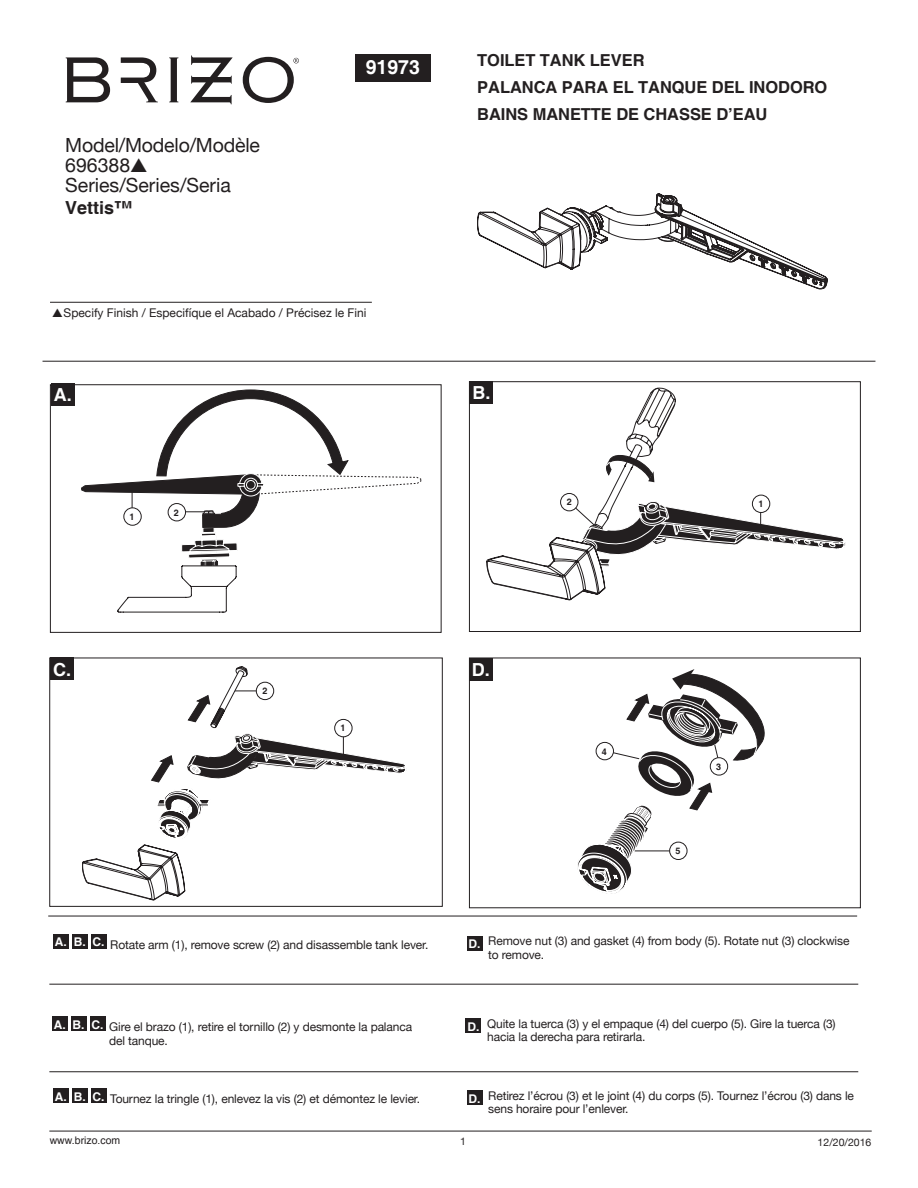
<style>
.page{position:relative;width:918px;height:1188px;background:#fff}
.page>*{position:absolute;margin:0;border:0;box-sizing:border-box;transform-origin:0 0}
.t1{font:19.5px/20.2px "Helvetica Neue";color:#231f20}
.t2{font:700 19.5px "Helvetica";color:#fff}
.t3{font:700 18px "Helvetica";color:#fff}
.t4{font:700 18px "Helvetica";color:#231f20}
.t5{font:700 16.5px/27.3px "Helvetica";letter-spacing:-.005em;color:#231f20}
.t6{font:12px/13.5px "Helvetica Neue";letter-spacing:-.01em;color:#231f20}
.t7{font:10.5px "Helvetica";color:#231f20}
.t8{font:10.5px "Helvetica Neue";color:#231f20}
.t9{font:700 9px "Helvetica";color:#231f20}
.s1{font-family:"Helvetica";font-weight:700;color:#fff}
</style>
<div class="page">
<svg style="left:66px;top:57px;width:44px;height:45px"></svg>
<svg style="left:169px;top:57px;width:9px;height:45px"></svg>
<svg style="left:190px;top:55px;width:43px;height:49px"></svg>
<svg style="left:121px;top:57px;width:37px;height:45px"></svg>
<svg style="left:243px;top:57px;width:56px;height:46px"></svg>
<hr style="left:49px;top:1131px;width:823px;height:1px;background:#231f20">
<svg style="left:477px;top:193px;width:350px;height:96px"></svg>
<div style="left:355px;top:54px;width:76px;height:28px;background:#231f20"></div>
<hr style="left:50px;top:302px;width:322px;height:1px;background:#231f20">
<div style="left:50px;top:384px;width:392px;height:249px;border:1px solid #231f20"></div>
<div style="left:53px;top:934px;width:16px;height:15px;background:#231f20"></div>
<div style="left:72px;top:934px;width:16px;height:15px;background:#231f20"></div>
<div style="left:91px;top:934px;width:15px;height:15px;background:#231f20"></div>
<div style="left:51px;top:383px;width:24px;height:22px;background:#231f20"></div>
<svg style="left:82px;top:845px;width:103px;height:55px"></svg>
<div style="left:49px;top:658px;width:394px;height:249px;border:1px solid #231f20"></div>
<hr style="left:48px;top:916px;width:809px;height:1px;background:#231f20">
<div style="left:469px;top:381px;width:392px;height:251px;border:1px solid #231f20"></div>
<div style="left:469px;top:658px;width:392px;height:250px;border:1px solid #231f20"></div>
<div style="left:469px;top:382px;width:24px;height:22px;background:#231f20"></div>
<div style="left:50px;top:658px;width:24px;height:22px;background:#231f20"></div>
<div style="left:469px;top:658px;width:24px;height:22px;background:#231f20"></div>
<div style="left:467px;top:936px;width:15px;height:14px;background:#231f20"></div>
<hr style="left:49px;top:984px;width:809px;height:1px;background:#231f20">
<div style="left:52px;top:1016px;width:16px;height:15px;background:#231f20"></div>
<div style="left:71px;top:1016px;width:16px;height:15px;background:#231f20"></div>
<div style="left:90px;top:1016px;width:15px;height:15px;background:#231f20"></div>
<div style="left:466px;top:1018px;width:15px;height:15px;background:#231f20"></div>
<hr style="left:49px;top:1071px;width:809px;height:1px;background:#231f20">
<div style="left:53px;top:1088px;width:16px;height:15px;background:#231f20"></div>
<div style="left:72px;top:1088px;width:16px;height:15px;background:#231f20"></div>
<div style="left:91px;top:1088px;width:15px;height:15px;background:#231f20"></div>
<div style="left:467px;top:1090px;width:15px;height:15px;background:#231f20"></div>
<svg style="left:81px;top:390px;width:340px;height:222px"></svg>
<svg style="left:577px;top:669px;width:187px;height:225px"></svg>
<hr style="left:635px;top:851px;width:36px;height:1px;background:#231f20">
<div style="left:168px;top:504px;width:18px;height:17px;background:#fff;border-radius:50%"></div>
<div style="left:168px;top:503px;width:18px;height:18px;border:1px solid #231f20;border-radius:50%"></div>
<svg style="left:151px;top:666px;width:256px;height:173px"></svg>
<svg style="left:256px;top:682px;width:18px;height:18px"></svg>
<div style="left:256px;top:682px;width:18px;height:18px;border:1px solid #231f20;border-radius:50%"></div>
<div style="left:261px;top:686px;width:9px;height:10px;background:#fff"></div>
<svg style="left:124px;top:508px;width:17px;height:17px"></svg>
<div style="left:123px;top:507px;width:19px;height:19px;border:1px solid #231f20;border-radius:50%"></div>
<div style="left:128px;top:512px;width:9px;height:10px;background:#fff"></div>
<svg style="left:487px;top:388px;width:359px;height:212px"></svg>
<div style="left:561px;top:493px;width:17px;height:18px;background:#fff;border-radius:50%"></div>
<div style="left:560px;top:493px;width:18px;height:18px;border:1px solid #231f20;border-radius:50%"></div>
<svg style="left:752px;top:495px;width:18px;height:18px"></svg>
<div style="left:752px;top:495px;width:18px;height:18px;border:1px solid #231f20;border-radius:50%"></div>
<div style="left:757px;top:499px;width:9px;height:10px;background:#fff"></div>
<svg style="left:670px;top:842px;width:17px;height:18px"></svg>
<div style="left:669px;top:842px;width:18px;height:18px;border:1px solid #231f20;border-radius:50%"></div>
<div style="left:674px;top:846px;width:9px;height:10px;background:#fff"></div>
<div style="left:710px;top:758px;width:18px;height:17px;background:#fff;border-radius:50%"></div>
<div style="left:710px;top:757px;width:18px;height:18px;border:1px solid #231f20;border-radius:50%"></div>
<svg style="left:596px;top:742px;width:18px;height:18px"></svg>
<div style="left:596px;top:742px;width:18px;height:18px;border:1px solid #231f20;border-radius:50%"></div>
<div style="left:600px;top:746px;width:9px;height:10px;background:#fff"></div>
<hr style="left:43px;top:361px;width:832px;height:1px;background:#231f20">
<h1 class="t1" style="left:65px;top:136px;width:196px">Model/Modelo/Modèle<br>696388▲<br>Series/Series/Seria</h1>
<h2 class="t4" style="left:65px;top:196px;width:69px">Vettis™</h2>
<h1 class="t2" style="left:366px;top:56px;width:56px">91973</h1>
<p class="t6" style="left:52px;top:306px;width:316px">▲Specify Finish / Especifíque el Acabado / Précisez le Fini</p>
<h3 class="t5" style="left:477px;top:47px;width:352px">TOILET TANK LEVER<br>PALANCA PARA EL TANQUE DEL INODORO<br>BAINS MANETTE DE CHASSE D’EAU</h3>
<h2 class="t3" style="left:54px;top:384px;width:19px">A.</h2>
<h2 class="t3" style="left:472px;top:382px;width:19px">B.</h2>
<p class="t9" style="left:130px;top:512px;width:7px">1</p>
<p class="t9" style="left:174px;top:507px;width:7px">2</p>
<h2 class="t3" style="left:53px;top:658px;width:19px">C.</h2>
<h2 class="t3" style="left:472px;top:658px;width:19px">D.</h2>
<p class="t9" style="left:262px;top:686px;width:7px">2</p>
<p class="t9" style="left:340px;top:723px;width:7px">1</p>
<p class="t9" style="left:567px;top:497px;width:7px">2</p>
<p class="t9" style="left:759px;top:498px;width:7px">1</p>
<p class="t9" style="left:602px;top:746px;width:7px">4</p>
<p class="t9" style="left:675px;top:846px;width:7px">5</p>
<p class="t9" style="left:716px;top:761px;width:7px">3</p>
<p class="t6" style="left:55px;top:938px;width:375px"><sup>A.</sup> <sup>B.</sup> <sup>C.</sup> Rotate arm (1), remove screw (2) and disassemble tank lever.</p>
<p class="t6" style="left:488px;top:935px;width:363px;text-indent:-20px"><span class="s1">D.</span> Remove nut (3) and gasket (4) from body (5). Rotate nut (3) clockwise to remove.</p>
<p class="t6" style="left:109px;top:1021px;width:305px;text-indent:-55px"><sup>A.</sup> <sup>B.</sup> <sup>C.</sup> Gire el brazo (1), retire el tornillo (2) y desmonte la palanca del tanque.</p>
<p class="t6" style="left:487px;top:1018px;width:350px;text-indent:-20px"><span class="s1">D.</span> Quite la tuerca (3) y el empaque (4) del cuerpo (5). Gire la tuerca (3) hacia la derecha para retirarla.</p>
<p class="t6" style="left:55px;top:1093px;width:367px"><sup>A.</sup> <sup>B.</sup> <sup>C.</sup> Tournez la tringle (1), enlevez la vis (2) et démontez le levier.</p>
<p class="t6" style="left:488px;top:1090px;width:367px;text-indent:-20px"><span class="s1">D.</span> Retirez l’écrou (3) et le joint (4) du corps (5). Tournez l’écrou (3) dans le sens horaire pour l’enlever.</p>
<p class="t7" style="left:50px;top:1132px;width:72px">www.brizo.com</p>
<p class="t8" style="left:460px;top:1134px;width:7px">1</p>
<p class="t8" style="left:818px;top:1134px;width:55px">12/20/2016</p>
</div>
